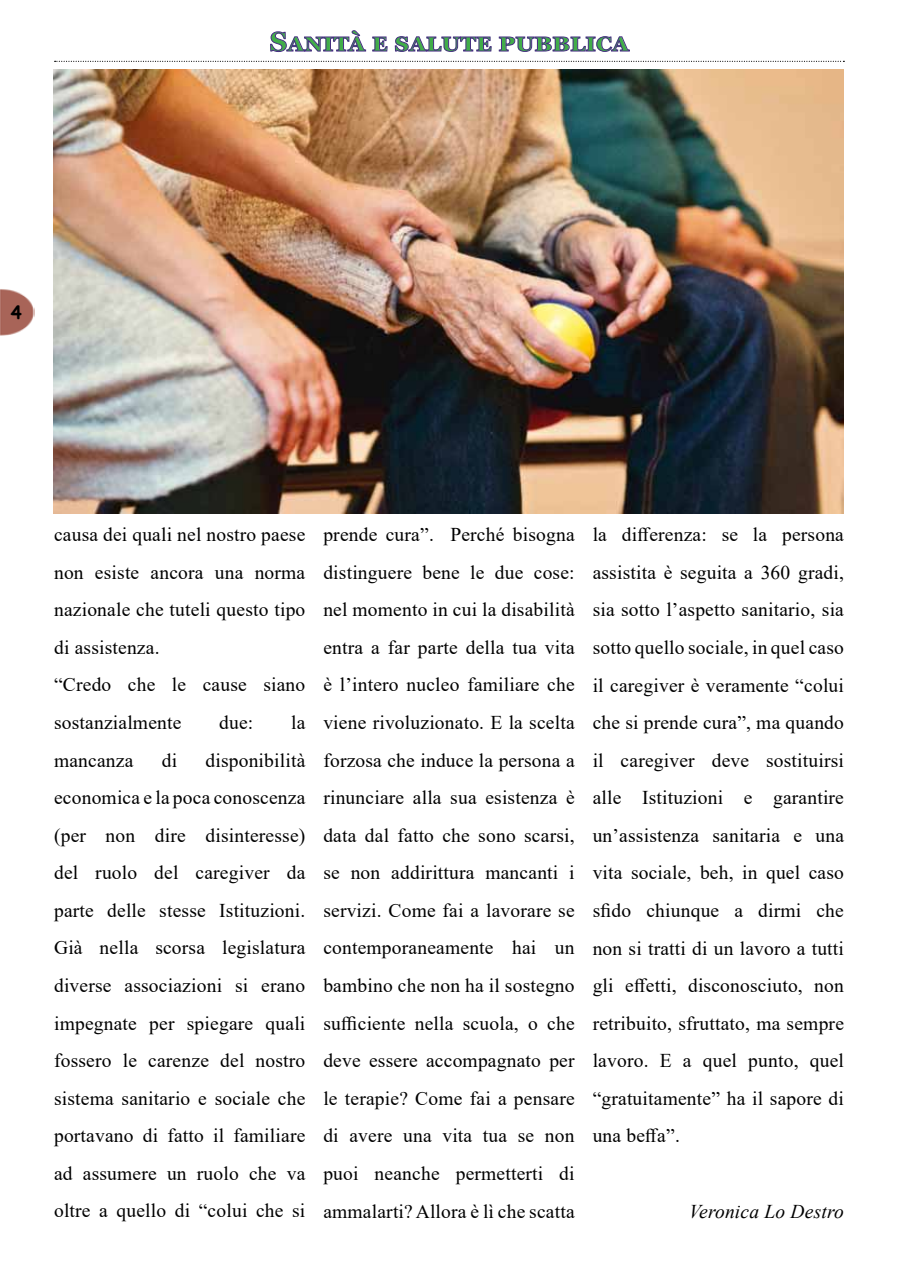
<style>
.page{position:relative;width:898px;height:1272px;background:#fff}
.page>*{position:absolute;margin:0;border:0;box-sizing:border-box;transform-origin:0 0}
.t1{font:700 27px "Georgia";letter-spacing:.005em;color:#41ad49}
.t2{font:19.5px/37.5px "Times New Roman";letter-spacing:.01em;color:#000;text-align:justify}
.t3{font:italic 19.5px "Times New Roman";letter-spacing:.01em;color:#000}
.t4{font:700 18px "Comic Sans MS";color:#000}
</style>
<div class="page">
<img style="left:0;top:289px;width:34px;height:47px">
<svg style="left:55px;top:61px;width:789px;height:1px"></svg>
<svg style="left:270px;top:30px;width:96px;height:22px"></svg>
<svg style="left:372px;top:36px;width:16px;height:16px"></svg>
<svg style="left:394px;top:36px;width:98px;height:16px"></svg>
<svg style="left:498px;top:36px;width:132px;height:16px"></svg>
<img style="left:53px;top:69px;width:790px;height:444px">
<h1 class="t1" style="left:270px;top:24px;width:359px">Sanità e salute pubblica</h1>
<p class="t4" style="left:11px;top:299px;width:12px">4</p>
<p class="t2" style="left:54px;top:515px;width:253px;text-align:left">causa dei quali nel nostro paese non esiste ancora una norma nazionale che tuteli questo tipo di assistenza.<br>“Credo che le cause siano sostanzialmente</p>
<p class="t2" style="left:219px;top:703px;width:36px">due:</p>
<p class="t2" style="left:291px;top:703px;width:16px">la</p>
<p class="t2" style="left:54px;top:740px;width:253px;text-indent:151px">disponibilità economica e la poca conoscenza (per non dire disinteresse) del ruolo del caregiver da parte delle stesse Istituzioni.<br>Già nella scorsa legislatura diverse associazioni si erano impegnate per spiegare quali fossero le carenze del nostro sistema sanitario e sociale che portavano di fatto il familiare ad assumere un ruolo che va oltre a quello di “colui che si</p>
<p class="t2" style="left:54px;top:740px;width:81px">mancanza</p>
<p class="t2" style="left:162px;top:740px;width:17px">di</p>
<p class="t2" style="left:323px;top:515px;width:253px">prende cura”. Perché bisogna distinguere bene le due cose: nel momento in cui la disabilità entra a far parte della tua vita è l’intero nucleo familiare che viene rivoluzionato. E la scelta forzosa che induce la persona a rinunciare alla sua esistenza è data dal fatto che sono scarsi, se non addirittura mancanti i servizi. Come fai a lavorare se contemporaneamente hai un bambino che non ha il sostegno sufficiente nella scuola, o che deve essere accompagnato per le terapie? Come fai a pensare di avere una vita tua se non puoi neanche permetterti di ammalarti? Allora è lì che scatta</p>
<p class="t2" style="left:592px;top:515px;width:253px">la differenza: se la persona assistita è seguita a 360 gradi, sia sotto l’aspetto sanitario, sia sotto quello sociale, in quel caso il caregiver è veramente “colui che si prende cura”, ma quando il caregiver deve sostituirsi alle Istituzioni e garantire un’assistenza sanitaria e una vita sociale, beh, in quel caso sfido chiunque a dirmi che non si tratti di un lavoro a tutti gli effetti, disconosciuto, non retribuito, sfruttato, ma sempre lavoro. E a quel punto, quel “gratuitamente” ha il sapore di una beffa”.</p>
<p class="t3" style="left:689px;top:1197px;width:156px">Veronica Lo Destro</p>
</div>
